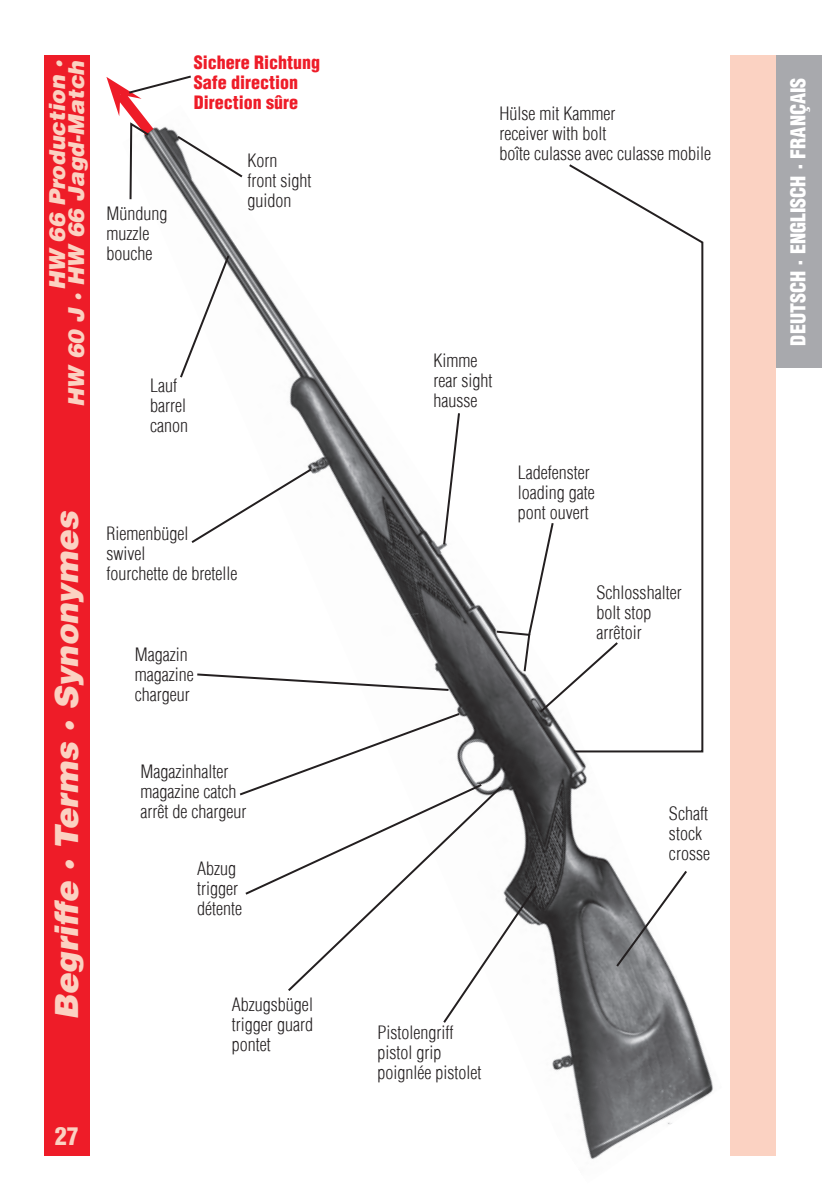
<style>
.page{position:relative;width:840px;height:1191px;background:#fff}
.page>*{position:absolute;margin:0;border:0;box-sizing:border-box;transform-origin:0 0}
.t1{font:italic 900 32px "Helvetica LT";color:#fbd2c2}
.t2{font:900 condensed 24px "Helvetica LT";color:#fbd2c2}
.t3{font:italic 900 22px/19px "Helvetica LT";letter-spacing:-.005em;color:#fbd2c2;text-align:right}
.t4{font:900 condensed 20px "Helvetica LT";color:#fff}
.t5{font:300 condensed 18px/20px "Helvetica LT";color:#231f20}
.t6{font:900 condensed 18px/20px "Helvetica LT";color:#ee1c28}
</style>
<div class="page">
<div style="left:44px;top:505px;width:45px;height:650px;background:#ee1c28"></div>
<div style="left:44px;top:55px;width:45px;height:450px;background:#ee1c28"></div>
<div style="left:730px;top:55px;width:45px;height:1100px;background:#fbd2c2"></div>
<div style="left:775px;top:55px;width:46px;height:313px;background:#a8a9ad"></div>
<img style="left:185px;top:201px;width:528px;height:958px">
<svg style="left:106px;top:75px;width:137px;height:126px"></svg>
<svg style="left:180px;top:253px;width:51px;height:127px"></svg>
<svg style="left:189px;top:411px;width:499px;height:614px"></svg>
<svg style="left:566px;top:164px;width:138px;height:589px"></svg>
<p class="t3" style="left:47px;top:407px;width:348px;rotate:-90deg">HW 66 Production ·<br>HW 60 J · HW 66 Jagd-Match</p>
<p class="t5" style="left:106px;top:203px;width:62px">Mündung muzzle bouche</p>
<p class="t6" style="left:193px;top:52px;width:128px">Sichere Richtung<br>Safe direction<br>Direction sûre</p>
<p class="t5" style="left:247px;top:150px;width:65px">Korn<br>front sight guidon</p>
<p class="t5" style="left:150px;top:375px;width:39px">Lauf barrel canon</p>
<h1 class="t1" style="left:46px;top:1019px;width:510px;rotate:-90deg">Begriffe · Terms · Synonymes</h1>
<p class="t5" style="left:106px;top:523px;width:132px">Riemenbügel<br>swivel<br>fourchette de bretelle</p>
<p class="t5" style="left:135px;top:645px;width:60px">Magazin magazine chargeur</p>
<p class="t5" style="left:140px;top:761px;width:107px">Magazinhalter magazine catch arrêt de chargeur</p>
<p class="t5" style="left:197px;top:858px;width:46px">Abzug trigger détente</p>
<p class="t5" style="left:232px;top:994px;width:82px;text-align:justify">Abzugsbügel trigger guard pontet</p>
<h2 class="t2" style="left:55px;top:1121px;width:25px">27</h2>
<p class="t5" style="left:499px;top:103px;width:213px">Hülse mit Kammer<br>receiver with bolt<br>boîte culasse avec culasse mobile</p>
<p class="t5" style="left:433px;top:350px;width:60px">Kimme rear sight hausse</p>
<p class="t5" style="left:517px;top:462px;width:78px">Ladefenster loading gate pont ouvert</p>
<p class="t5" style="left:596px;top:582px;width:86px">Schlosshalter bolt stop arrêtoir</p>
<p class="t5" style="left:377px;top:1022px;width:105px">Pistolengriff pistol grip poignlée pistolet</p>
<p class="t5" style="left:668px;top:803px;width:43px">Schaft stock crosse</p>
<p class="t4" style="left:784px;top:345px;width:269px;rotate:-90deg">DEUTSCH · ENGLISCH · FRANÇAIS</p>
</div>
